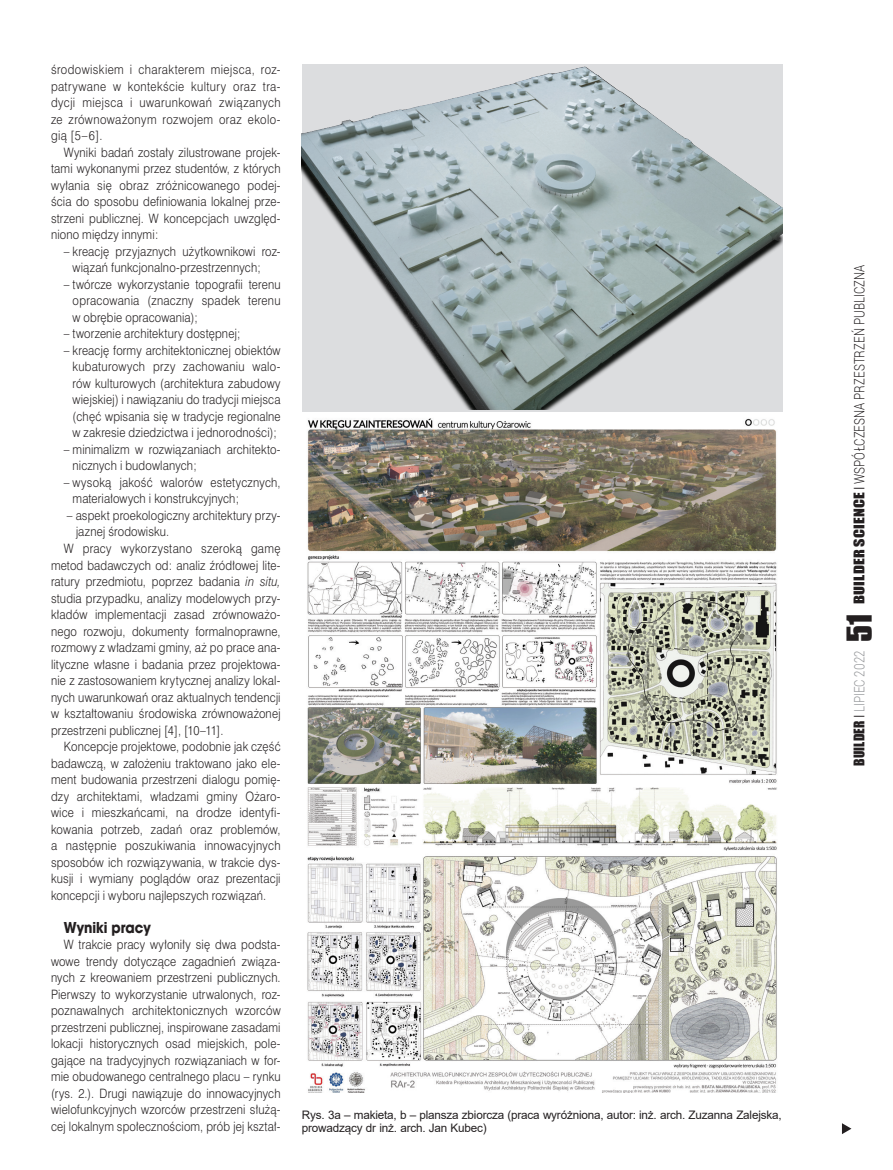
<style>
.page{position:relative;width:893px;height:1170px;background:#fff}
.page>*{position:absolute;margin:0;border:0;box-sizing:border-box;transform-origin:0 0}
.srodtytul{font:700 16.5px "Avant Gar Got Itc TEE";color:#231f20;scale:.9 1}
.t1{font:300 14.25px "Roboto";letter-spacing:.005em;color:#231f20;scale:.8 1}
.t2{font:300 14.25px "Roboto";color:#939598;scale:.8 1}
.tekst_swiss{font:12px/16.5px "Swis 721 Lt PL";letter-spacing:.015em;color:#231f20;text-align:justify;scale:.89 1}
.Fot_podpis{font:11.7px/13.5px "Arial";letter-spacing:-.015em;color:#231f20}
.s1{font-style:italic}
.s2{font-family:"Impact";font-weight:400;font-size:13.5px}
.s3{font-family:"Swis 721 Lt PL";font-weight:400;font-size:13.5px}
.s4{font-family:"Impact";font-weight:400;font-size:13.5px;color:#231f20}
.s5{font-family:"Swis 721 Lt PL";font-weight:400;font-size:13.5px;color:#231f20}
.s6{font-family:"Compacta PL";font-weight:700;font-size:30px;color:#231f20}
</style>
<div class="page">
<svg style="left:842px;top:1123px;width:9px;height:11px"></svg>
<img style="left:302px;top:64px;width:480px;height:346px">
<img style="left:307px;top:418px;width:470px;height:674px">
<p class="tekst_swiss" style="left:51px;top:61px;width:259px">środowiskiem i charakterem miejsca, roz&shy;patrywane w kontekście kultury oraz tra&shy;dycji miejsca i uwarunkowań związanych ze zrównoważonym rozwojem oraz ekolo&shy;gią [5–6].</p>
<p class="tekst_swiss" style="left:51px;top:144px;width:259px;text-indent:13px">Wyniki badań zostały zilustrowane projek&shy;tami wykonanymi przez studentów, z których wyłania się obraz zróżnicowanego podej&shy;ścia do sposobu definiowania lokalnej prze&shy;strzeni publicznej. W koncepcjach uwzględ&shy;niono między innymi:</p>
<p class="tekst_swiss" style="left:73px;top:243px;width:235px;text-indent:-9px">– kreację przyjaznych użytkownikowi roz&shy;wiązań funkcjonalno-przestrzennych;</p>
<p class="tekst_swiss" style="left:73px;top:276px;width:235px;text-indent:-9px">– twórcze wykorzystanie topografii terenu opracowania (znaczny spadek terenu w obrębie opracowania);</p>
<p class="tekst_swiss" style="left:64px;top:325px;width:200px">– tworzenie architektury dostępnej;</p>
<p class="tekst_swiss" style="left:73px;top:342px;width:235px;text-indent:-9px">– kreację formy architektonicznej obiektów kubaturowych przy zachowaniu walo&shy;rów kulturowych (architektura zabudowy wiejskiej) i nawiązaniu do tradycji miejsca (chęć wpisania się w tradycje regionalne w zakresie dziedzictwa i jednorodności);</p>
<p class="tekst_swiss" style="left:73px;top:441px;width:235px;text-indent:-9px">– minimalizm w rozwiązaniach architekto&shy;nicznych i budowlanych;</p>
<p class="tekst_swiss" style="left:73px;top:474px;width:235px;text-indent:-9px">– wysoką jakość walorów estetycznych, materiałowych i konstrukcyjnych;</p>
<p class="tekst_swiss" style="left:76px;top:507px;width:232px;text-indent:-9px">– aspekt proekologiczny architektury przy&shy;jaznej środowisku.</p>
<p class="tekst_swiss" style="left:51px;top:540px;width:259px;text-indent:13px">W pracy wykorzystano szeroką gamę metod badawczych od: analiz źródłowej lite&shy;ratury przedmiotu, poprzez badania <span class="s1">in situ, </span>studia przypadku, analizy modelowych przy&shy;kładów implementacji zasad zrównoważo&shy;nego rozwoju, dokumenty formalnoprawne, rozmowy z władzami gminy, aż po prace ana&shy;lityczne własne i badania przez projektowa&shy;nie z zastosowaniem krytycznej analizy lokal&shy;nych uwarunkowań oraz aktualnych tendencji w kształtowaniu środowiska zrównoważonej przestrzeni publicznej [4], [10–11].</p>
<p class="tekst_swiss" style="left:51px;top:738px;width:259px;text-indent:13px">Koncepcje projektowe, podobnie jak część badawczą, w założeniu traktowano jako ele&shy;ment budowania przestrzeni dialogu pomię&shy;dzy architektami, władzami gminy Ożaro&shy;wice i mieszkańcami, na drodze identyfi&shy;kowania potrzeb, zadań oraz problemów, a następnie poszukiwania innowacyjnych sposobów ich rozwiązywania, w trakcie dys&shy;kusji i wymiany poglądów oraz prezentacji koncepcji i wyboru najlepszych rozwiązań.</p>
<p class="srodtytul" style="left:64px;top:917px;width:98px">Wyniki pracy</p>
<p class="tekst_swiss" style="left:51px;top:936px;width:260px;text-indent:13px">W trakcie pracy wyłoniły się dwa podsta&shy;wowe trendy dotyczące zagadnień związa&shy;nych z kreowaniem przestrzeni publicznych.<br>Pierwszy to wykorzystanie utrwalonych, roz&shy;poznawalnych architektonicznych wzorców przestrzeni publicznej, inspirowane zasadami lokacji historycznych osad miejskich, pole&shy;gające na tradycyjnych rozwiązaniach w for&shy;mie obudowanego centralnego placu – rynku (rys. 2.). Drugi nawiązuje do innowacyjnych wielofunkcyjnych wzorców przestrzeni służą&shy;cej lokalnym społecznościom, prób jej kształ-</p>
<p class="Fot_podpis" style="left:302px;top:1107px;width:481px">Rys. 3a – makieta, b – plansza zbiorcza (praca wyróżniona, autor: inż. arch. Zuzanna Zalejska, prowadzący dr inż. arch. Jan Kubec)</p>
<p class="t1" style="left:849px;top:604px;width:425px;rotate:-90deg"><span class="s2">BUILDER SCIENCE</span> <span class="s3">I</span> WSPÓŁCZESNA PRZESTRZEŃ PUBLICZNA</p>
<p class="t2" style="left:849px;top:765px;width:193px;rotate:-90deg"><span class="s4">BUILDER</span> <span class="s5">I</span> LIPIEC 2022 <span class="s6">51</span></p>
</div>
